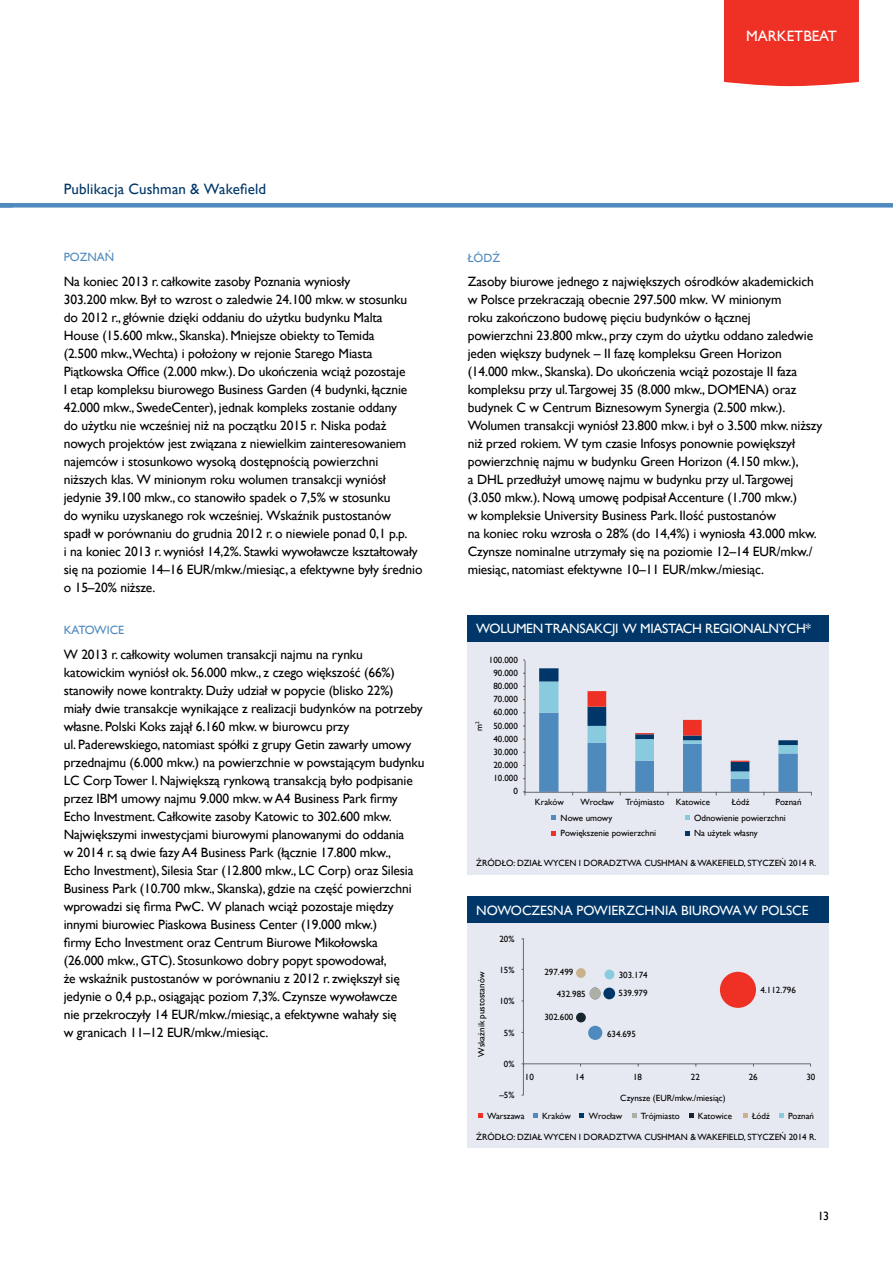
<style>
.page{position:relative;width:893px;height:1263px;background:#fff}
.page>*{position:absolute;margin:0;border:0;box-sizing:border-box;transform-origin:0 0}
.t1{font:15px "Gill Sans";letter-spacing:.01em;color:#003768}
.t2{font:15px "Gill Sans";color:#fff}
.t3{font:13.5px/18px "Gill Sans";letter-spacing:-.01em;color:#000}
.t4{font:13.5px "Gill Sans";color:#fff}
.t5{font:12px "Gill Sans";color:#4f8abe}
.t6{font:12px "Gill Sans";color:#000}
.t7{font:9px/13.2px "Gill Sans";color:#000}
</style>
<div class="page">
<div style="left:0;top:203px;width:893px;height:5px;background:#4f8abe"></div>
<div style="left:724px;top:0;width:135px;height:86px;background:#ee3124"></div>
<div style="left:468px;top:640px;width:361px;height:234px;background:#e6e9f1"></div>
<div style="left:468px;top:615px;width:361px;height:27px;background:#003768"></div>
<svg style="left:551px;top:815px;width:5px;height:5px"></svg>
<svg style="left:685px;top:815px;width:5px;height:5px"></svg>
<svg style="left:551px;top:831px;width:5px;height:4px"></svg>
<svg style="left:685px;top:831px;width:5px;height:4px"></svg>
<hr style="left:525px;top:661px;width:1px;height:131px;background:#696a6d">
<hr style="left:525px;top:792px;width:286px;height:1px;background:#696a6d">
<svg style="left:539px;top:668px;width:259px;height:127px"></svg>
<div style="left:468px;top:923px;width:361px;height:225px;background:#e6e9f1"></div>
<div style="left:468px;top:897px;width:361px;height:26px;background:#003768"></div>
<svg style="left:478px;top:1113px;width:5px;height:5px"></svg>
<svg style="left:579px;top:1113px;width:5px;height:5px"></svg>
<svg style="left:689px;top:1113px;width:5px;height:5px"></svg>
<svg style="left:779px;top:1113px;width:5px;height:5px"></svg>
<svg style="left:533px;top:1113px;width:5px;height:5px"></svg>
<svg style="left:632px;top:1113px;width:5px;height:5px"></svg>
<svg style="left:743px;top:1113px;width:5px;height:5px"></svg>
<hr style="left:523px;top:938px;width:1px;height:157px;background:#696a6d">
<hr style="left:523px;top:1063px;width:288px;height:1px;background:#696a6d">
<div style="left:720px;top:972px;width:36px;height:36px;background:#ee3124;border-radius:50%"></div>
<div style="left:588px;top:1026px;width:14px;height:14px;background:#4f8abe;border-radius:50%"></div>
<div style="left:603px;top:987px;width:12px;height:12px;background:#003768;border-radius:50%"></div>
<div style="left:589px;top:987px;width:12px;height:12px;background:#acafa6;border-radius:50%"></div>
<div style="left:576px;top:1013px;width:10px;height:9px;background:#17252d;border-radius:50%"></div>
<div style="left:576px;top:968px;width:10px;height:10px;background:#c8b18b;border-radius:50%"></div>
<div style="left:605px;top:969px;width:9px;height:10px;background:#88cbdf;border-radius:50%"></div>
<p class="t2" style="left:746px;top:27px;width:75px">MARKETbeat</p>
<p class="t1" style="left:64px;top:180px;width:204px">Publikacja Cushman &amp; Wakefield</p>
<p class="t5" style="left:64px;top:250px;width:50px">POZNAŃ</p>
<p class="t3" style="left:64px;top:272px;width:360px">Na koniec 2013 r. całkowite zasoby Poznania wyniosły<br>303.200 mkw. Był to wzrost o zaledwie 24.100 mkw. w stosunku do 2012 r., głównie dzięki oddaniu do użytku budynku Malta<br>House (15.600 mkw., Skanska). Mniejsze obiekty to Temida<br>(2.500 mkw.,Wechta) i położony w rejonie Starego Miasta Piątkowska Office (2.000 mkw.). Do ukończenia wciąż pozostaje<br>I etap kompleksu biurowego Business Garden (4 budynki, łącznie 42.000 mkw., SwedeCenter), jednak kompleks zostanie oddany<br>do użytku nie wcześniej niż na początku 2015 r. Niska podaż nowych projektów jest związana z niewielkim zainteresowaniem najemców i stosunkowo wysoką dostępnością powierzchni niższych klas. W minionym roku wolumen transakcji wyniósł jedynie 39.100 mkw., co stanowiło spadek o 7,5% w stosunku<br>do wyniku uzyskanego rok wcześniej. Wskaźnik pustostanów<br>spadł w porównaniu do grudnia 2012 r. o niewiele ponad 0,1 p.p.<br>i na koniec 2013 r. wyniósł 14,2%. Stawki wywoławcze kształtowały się na poziomie 14–16 EUR/mkw./miesiąc, a efektywne były średnio o 15–20% niższe.</p>
<p class="t5" style="left:64px;top:623px;width:62px">KATOWICE</p>
<p class="t3" style="left:64px;top:645px;width:362px">W 2013 r. całkowity wolumen transakcji najmu na rynku katowickim wyniósł ok. 56.000 mkw., z czego większość (66%) stanowiły nowe kontrakty. Duży udział w popycie (blisko 22%)<br>miały dwie transakcje wynikające z realizacji budynków na potrzeby własne. Polski Koks zajął 6.160 mkw. w biurowcu przy<br>ul. Paderewskiego, natomiast spółki z grupy Getin zawarły umowy przednajmu (6.000 mkw.) na powierzchnie w powstającym budynku LC Corp Tower I. Największą rynkową transakcją było podpisanie przez IBM umowy najmu 9.000 mkw. w A4 Business Park firmy Echo Investment. Całkowite zasoby Katowic to 302.600 mkw.<br>Największymi inwestycjami biurowymi planowanymi do oddania<br>w 2014 r. są dwie fazy A4 Business Park (łącznie 17.800 mkw.,<br>Echo Investment), Silesia Star (12.800 mkw., LC Corp) oraz Silesia Business Park (10.700 mkw., Skanska), gdzie na część powierzchni wprowadzi się firma PwC. W planach wciąż pozostaje między innymi biurowiec Piaskowa Business Center (19.000 mkw.)<br>firmy Echo Investment oraz Centrum Biurowe Mikołowska<br>(26.000 mkw., GTC). Stosunkowo dobry popyt spowodował,<br>że wskaźnik pustostanów w porównaniu z 2012 r. zwiększył się jedynie o 0,4 p.p., osiągając poziom 7,3%. Czynsze wywoławcze<br>nie przekroczyły 14 EUR/mkw./miesiąc, a efektywne wahały się<br>w granicach 11–12 EUR/mkw./miesiąc.</p>
<p class="t5" style="left:468px;top:251px;width:34px">ŁÓDŹ</p>
<p class="t3" style="left:468px;top:273px;width:356px">Zasoby biurowe jednego z największych ośrodków akademickich w Polsce przekraczają obecnie 297.500 mkw. W minionym<br>roku zakończono budowę pięciu budynków o łącznej<br>powierzchni 23.800 mkw., przy czym do użytku oddano zaledwie jeden większy budynek – II fazę kompleksu Green Horizon (14.000 mkw., Skanska). Do ukończenia wciąż pozostaje II faza kompleksu przy ul.Targowej 35 (8.000 mkw., DOMENA) oraz budynek C w Centrum Biznesowym Synergia (2.500 mkw.).<br>Wolumen transakcji wyniósł 23.800 mkw. i był o 3.500 mkw. niższy niż przed rokiem. W tym czasie Infosys ponownie powiększył powierzchnię najmu w budynku Green Horizon (4.150 mkw.),<br>a DHL przedłużył umowę najmu w budynku przy ul.Targowej (3.050 mkw.). Nową umowę podpisał Accenture (1.700 mkw.)<br>w kompleksie University Business Park. Ilość pustostanów<br>na koniec roku wzrosła o 28% (do 14,4%) i wyniosła 43.000 mkw.<br>Czynsze nominalne utrzymały się na poziomie 12–14 EUR/mkw./ miesiąc, natomiast efektywne 10–11 EUR/mkw./miesiąc.</p>
<p class="t4" style="left:476px;top:621px;width:11px">wolumen</p>
<p class="t4" style="left:545px;top:621px;width:9px">transakcji</p>
<p class="t4" style="left:623px;top:621px;width:26px">w miastach</p>
<p class="t4" style="left:705px;top:621px;width:10px">regionalnych</p>
<p class="t4" style="left:806px;top:621px;width:7px">*</p>
<p class="t7" style="left:489px;top:653px;width:30px">100.000</p>
<p class="t7" style="left:493px;top:666px;width:26px">90.000</p>
<p class="t7" style="left:493px;top:679px;width:26px">80.000</p>
<p class="t7" style="left:493px;top:692px;width:26px">70.000</p>
<p class="t7" style="left:472px;top:731px;width:11px;rotate:-90deg">m<sup>2</sup></p>
<p class="t7" style="left:493px;top:706px;width:26px">60.000</p>
<p class="t7" style="left:493px;top:719px;width:26px">50.000</p>
<p class="t7" style="left:493px;top:732px;width:26px">40.000<br>30.000</p>
<p class="t7" style="left:493px;top:758px;width:26px">20.000</p>
<p class="t7" style="left:493px;top:771px;width:26px">10.000</p>
<p class="t7" style="left:513px;top:785px;width:6px">0</p>
<p class="t7" style="left:535px;top:795px;width:31px">Kraków</p>
<p class="t7" style="left:580px;top:795px;width:35px">Wrocław</p>
<p class="t7" style="left:626px;top:795px;width:86px">Trójmiasto Katowice</p>
<p class="t7" style="left:732px;top:795px;width:19px">Łódź</p>
<p class="t7" style="left:776px;top:795px;width:27px">Poznań</p>
<p class="t7" style="left:561px;top:811px;width:53px">Nowe umowy</p>
<p class="t7" style="left:694px;top:811px;width:93px">Odnowienie powierzchni</p>
<p class="t7" style="left:561px;top:827px;width:97px">Powiększenie powierzchni</p>
<p class="t7" style="left:694px;top:827px;width:65px">Na użytek własny</p>
<p class="t7" style="left:476px;top:856px;width:26px">Źródło</p>
<p class="t7" style="left:513px;top:856px;width:16px">: Dział</p>
<p class="t7" style="left:544px;top:856px;width:17px">Wycen</p>
<p class="t7" style="left:579px;top:856px;width:19px">i Doradztwa</p>
<p class="t7" style="left:644px;top:856px;width:14px">Cushman</p>
<p class="t7" style="left:690px;top:856px;width:22px">&amp; Wakefield</p>
<p class="t7" style="left:744px;top:856px;width:10px">, stycze</p>
<p class="t7" style="left:779px;top:856px;width:39px">ń 2014 r.</p>
<p class="t4" style="left:476px;top:902px;width:11px">nowoczesna</p>
<p class="t4" style="left:576px;top:902px;width:10px">powierzchnia</p>
<p class="t4" style="left:681px;top:902px;width:10px">biurowa</p>
<p class="t4" style="left:744px;top:902px;width:27px">w polsce</p>
<p class="t7" style="left:475px;top:1057px;width:86px;rotate:-90deg">Wskaźnik pustostanów</p>
<p class="t7" style="left:499px;top:932px;width:17px">20%</p>
<p class="t7" style="left:499px;top:963px;width:17px">15%</p>
<p class="t7" style="left:499px;top:995px;width:17px">10%</p>
<p class="t7" style="left:504px;top:1026px;width:12px">5%</p>
<p class="t7" style="left:504px;top:1057px;width:12px">0%</p>
<p class="t7" style="left:499px;top:1088px;width:17px">–5%</p>
<p class="t7" style="left:544px;top:965px;width:30px">297.499</p>
<p class="t7" style="left:544px;top:1010px;width:30px">302.600</p>
<p class="t7" style="left:557px;top:987px;width:30px">432.985</p>
<p class="t7" style="left:619px;top:968px;width:30px">303.174</p>
<p class="t7" style="left:619px;top:986px;width:30px">539.979</p>
<p class="t7" style="left:607px;top:1027px;width:30px">634.695</p>
<p class="t7" style="left:760px;top:983px;width:37px">4.112.796</p>
<p class="t7" style="left:525px;top:1070px;width:10px">10</p>
<p class="t7" style="left:575px;top:1070px;width:10px">14</p>
<p class="t7" style="left:633px;top:1070px;width:10px">18</p>
<p class="t7" style="left:691px;top:1070px;width:10px">22</p>
<p class="t7" style="left:749px;top:1070px;width:10px">26</p>
<p class="t7" style="left:806px;top:1070px;width:10px">30</p>
<p class="t7" style="left:620px;top:1091px;width:107px">Czynsze (EUR/mkw./miesiąc)</p>
<p class="t7" style="left:487px;top:1109px;width:39px">Warszawa</p>
<p class="t7" style="left:542px;top:1109px;width:31px">Kraków</p>
<p class="t7" style="left:589px;top:1109px;width:35px">Wrocław</p>
<p class="t7" style="left:641px;top:1109px;width:40px">Trójmiasto</p>
<p class="t7" style="left:698px;top:1109px;width:36px">Katowice</p>
<p class="t7" style="left:752px;top:1109px;width:19px">Łódź</p>
<p class="t7" style="left:788px;top:1109px;width:27px">Poznań</p>
<p class="t7" style="left:476px;top:1130px;width:26px">Źródło</p>
<p class="t7" style="left:513px;top:1130px;width:16px">: Dział</p>
<p class="t7" style="left:544px;top:1130px;width:17px">Wycen</p>
<p class="t7" style="left:579px;top:1130px;width:19px">i Doradztwa</p>
<p class="t7" style="left:644px;top:1130px;width:14px">Cushman</p>
<p class="t7" style="left:690px;top:1130px;width:22px">&amp; Wakefield</p>
<p class="t7" style="left:744px;top:1130px;width:10px">, stycze</p>
<p class="t7" style="left:779px;top:1130px;width:39px">ń 2014 r.</p>
<p class="t6" style="left:818px;top:1209px;width:13px">13</p>
</div>
